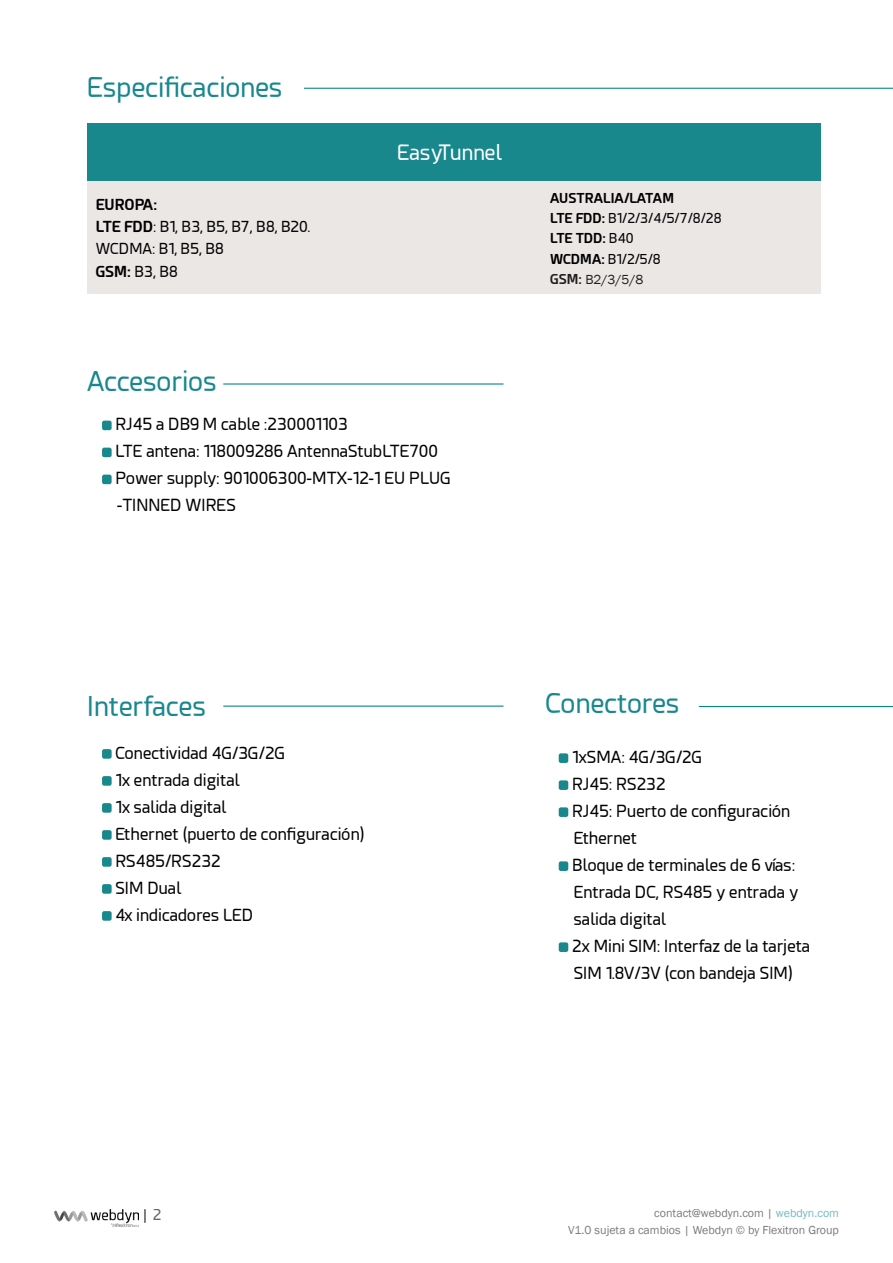
<style>
.page{position:relative;width:893px;height:1263px;background:#fff}
.page>*{position:absolute;margin:0;border:0;box-sizing:border-box;transform-origin:0 0}
.t1{font:27px "Esphimere";color:#18888e}
.t2{font:21px "Esphimere";color:#fff}
.t3{font:16.5px/27px "Esphimere";color:#000001}
.Tabla_título{font:15px "Esphimere";color:#000001}
.Tabla_título-2{font:700 15px "Esphimere";color:#000001}
.t4{font:15px "Esphimere";color:#000002}
.Tabla_título-3{font:13.5px "Esphimere";color:#000001}
.Tabla_título-4{font:700 13.5px "Esphimere";color:#000001}
.Tabla_título-5{font:13.5px "Franklin Gothic";color:#231f20}
.t5{font:12px/16.5px "Franklin Gothic";color:#231f20;text-align:right}
.s1{font-weight:700}
.s2{font-weight:400}
.s3{font-family:"Esphimere";font-weight:700}
.s4{color:#18888d}
</style>
<div class="page">
<svg style="left:145px;top:1209px;width:1px;height:14px"></svg>
<img style="left:54px;top:1209px;width:85px;height:17px">
<hr style="left:304px;top:88px;width:589px;height:1px;background:#06868f">
<hr style="left:223px;top:705px;width:281px;height:2px;background:#06868f">
<hr style="left:699px;top:706px;width:194px;height:1px;background:#06868f">
<div style="left:87px;top:123px;width:733px;height:59px;background:#18888d"></div>
<div style="left:87px;top:182px;width:733px;height:112px;background:#eae7e5"></div>
<div style="left:102px;top:749px;width:10px;height:10px;background:#18888d;border-radius:2px"></div>
<div style="left:102px;top:776px;width:10px;height:10px;background:#18888d;border-radius:2px"></div>
<div style="left:102px;top:803px;width:10px;height:10px;background:#18888d;border-radius:2px"></div>
<div style="left:102px;top:830px;width:10px;height:10px;background:#18888d;border-radius:2px"></div>
<div style="left:102px;top:857px;width:10px;height:10px;background:#18888d;border-radius:2px"></div>
<div style="left:102px;top:884px;width:10px;height:10px;background:#18888d;border-radius:2px"></div>
<div style="left:102px;top:911px;width:10px;height:10px;background:#18888d;border-radius:2px"></div>
<div style="left:559px;top:753px;width:9px;height:10px;background:#18888d;border-radius:2px"></div>
<div style="left:559px;top:780px;width:9px;height:10px;background:#18888d;border-radius:2px"></div>
<div style="left:559px;top:807px;width:9px;height:10px;background:#18888d;border-radius:2px"></div>
<div style="left:559px;top:861px;width:9px;height:10px;background:#18888d;border-radius:2px"></div>
<div style="left:559px;top:942px;width:9px;height:10px;background:#18888d;border-radius:2px"></div>
<hr style="left:223px;top:383px;width:281px;height:2px;background:#06868f">
<div style="left:102px;top:421px;width:10px;height:9px;background:#18888d;border-radius:2px"></div>
<div style="left:102px;top:448px;width:10px;height:9px;background:#18888d;border-radius:2px"></div>
<div style="left:102px;top:475px;width:10px;height:9px;background:#18888d;border-radius:2px"></div>
<p class="t1" style="left:87px;top:72px;width:197px">Especificaciones</p>
<p class="Tabla_título-2" style="left:96px;top:195px;width:63px">EUROPA:</p>
<p class="Tabla_título" style="left:96px;top:218px;width:216px"><span class="s1">LTE FDD</span>: B1, B3, B5, B7, B8, B20.</p>
<p class="Tabla_título" style="left:96px;top:240px;width:130px">WCDMA: B1, B5, B8</p>
<p class="Tabla_título" style="left:96px;top:263px;width:84px"><span class="s1">GSM:</span> B3, B8</p>
<p class="t2" style="left:397px;top:141px;width:106px">EasyTunnel</p>
<p class="t1" style="left:87px;top:366px;width:131px">Accesorios</p>
<p class="t3" style="left:115px;top:411px;width:234px">RJ45 a DB9 M cable :230001103</p>
<p class="t3" style="left:115px;top:438px;width:324px">LTE antena: 118009286 AntennaStubLTE700</p>
<p class="t3" style="left:115px;top:465px;width:337px">Power supply: 901006300-MTX-12-1 EU PLUG -TINNED WIRES</p>
<p class="Tabla_título-4" style="left:550px;top:189px;width:125px">AUSTRALIA/LATAM</p>
<p class="Tabla_título-3" style="left:550px;top:211px;width:173px"><span class="s1">LTE FDD:</span> B1/2/3/4/5/7/8/28</p>
<p class="Tabla_título-4" style="left:550px;top:230px;width:85px">LTE TDD: <span class="s2">B40</span></p>
<p class="Tabla_título-3" style="left:550px;top:251px;width:112px"><span class="s1">WCDMA:</span> B1/2/5/8</p>
<p class="Tabla_título-5" style="left:550px;top:271px;width:95px"><span class="s3">GSM:</span> B2/3/5/8</p>
<p class="t1" style="left:87px;top:691px;width:121px">Interfaces</p>
<p class="t3" style="left:115px;top:739px;width:171px">Conectividad 4G/3G/2G</p>
<p class="t3" style="left:115px;top:766px;width:126px">1x entrada digital</p>
<p class="t3" style="left:115px;top:793px;width:112px">1x salida digital</p>
<p class="t3" style="left:115px;top:820px;width:251px">Ethernet (puerto de configuración)</p>
<p class="t3" style="left:115px;top:847px;width:107px">RS485/RS232</p>
<p class="t3" style="left:115px;top:874px;width:67px">SIM Dual</p>
<p class="t3" style="left:115px;top:901px;width:140px">4x indicadores LED</p>
<p class="t1" style="left:545px;top:688px;width:136px">Conectores</p>
<p class="t3" style="left:572px;top:744px;width:132px">1xSMA: 4G/3G/2G</p>
<p class="t3" style="left:572px;top:771px;width:95px">RJ45: RS232</p>
<p class="t3" style="left:572px;top:798px;width:220px">RJ45: Puerto de configuración<br>Ethernet</p>
<p class="t3" style="left:572px;top:852px;width:228px">Bloque de terminales de 6 vías:<br>Entrada DC, RS485 y entrada y salida digital</p>
<p class="t3" style="left:572px;top:933px;width:240px">2x Mini SIM: Interfaz de la tarjeta<br>SIM 1.8V/3V (con bandeja SIM)</p>
<p class="t4" style="left:152px;top:1206px;width:10px">2</p>
<p class="t5" style="left:568px;top:1205px;width:272px">contact@webdyn.com | <span class="s4">webdyn.com<br></span>V1.0 sujeta a cambios | Webdyn © by Flexitron Group</p>
</div>
